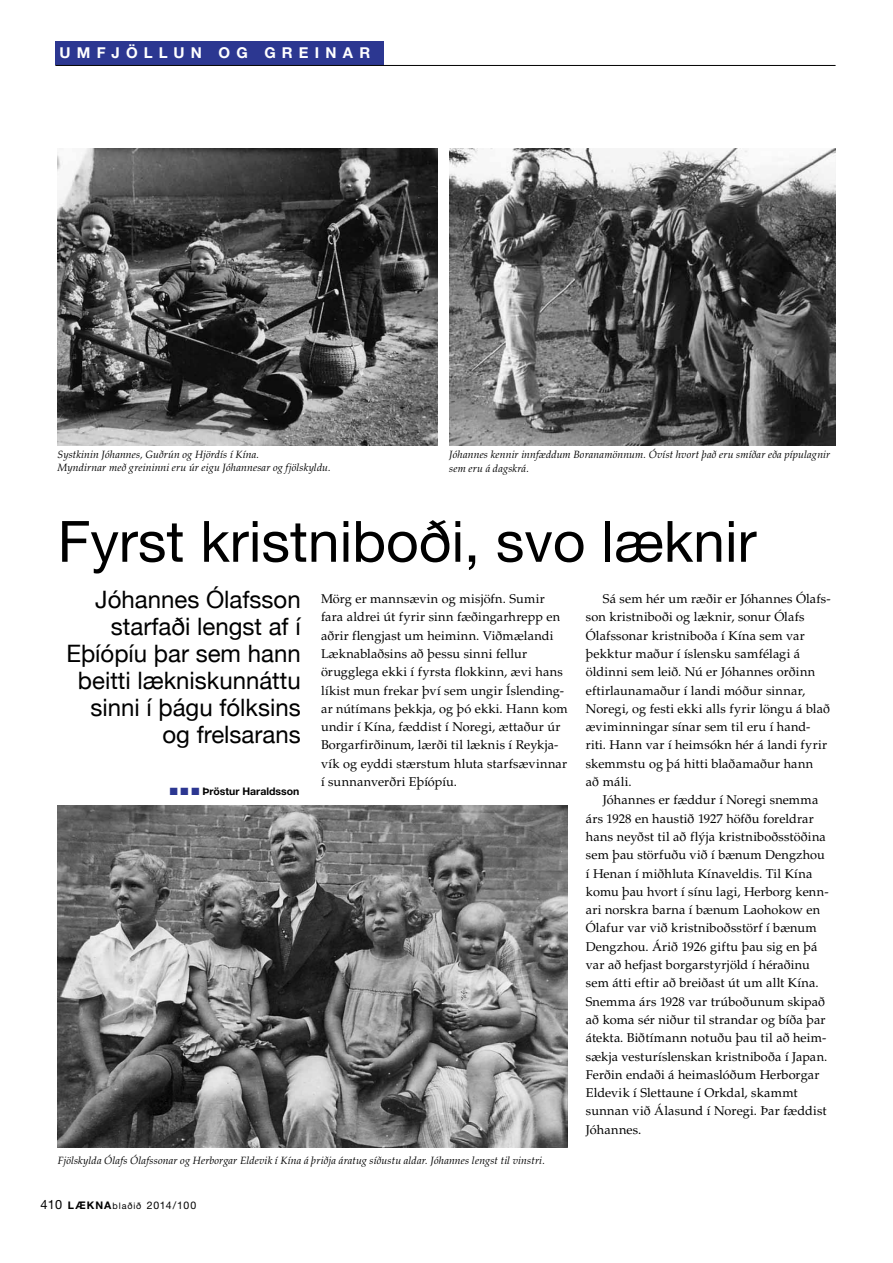
<style>
.page{position:relative;width:893px;height:1263px;background:#fff}
.page>*{position:absolute;margin:0;border:0;box-sizing:border-box;transform-origin:0 0}
.t1{font:57px "Helvetica Neue";color:#000}
.t2{font:24px/27px "Helvetica Neue";color:#000;text-align:right}
.t3{font:700 15px "Helvetica Neue";letter-spacing:.41em;color:#fff}
.t4{font:12.75px/18.3px "Palatino";letter-spacing:.01em;color:#000}
.t5{font:italic 10.5px/13.5px "Palatino";letter-spacing:.01em;color:#000}
.t6{font:10.5px "Helvetica Neue";letter-spacing:.065em;color:#000}
.t7{font:700 10.5px "Helvetica Neue";color:#000}
.s1{color:#2c3791}
.s2{font-size:12.75px}
.s3{font-weight:700}
.s4{font-size:9px}
</style>
<div class="page">
<div style="left:55px;top:42px;width:329px;height:23px;background:#2c3791"></div>
<hr style="left:55px;top:65px;width:781px;height:1px;background:#000">
<img style="left:449px;top:149px;width:387px;height:297px">
<img style="left:58px;top:148px;width:380px;height:298px">
<img style="left:57px;top:805px;width:511px;height:343px">
<p class="t3" style="left:60px;top:43px;width:312px">UMFJÖLLUN OG GREINAR</p>
<p class="t5" style="left:58px;top:448px;width:275px">Systkinin Jóhannes, Guðrún og Hjördís í Kína.<br>Myndirnar með greininni eru úr eigu Jóhannesar og fjölskyldu.</p>
<p class="t5" style="left:449px;top:448px;width:383px">Jóhannes kennir innfæddum Boranamönnum. Óvíst hvort það eru smíðar eða pípulagnir sem eru á dagskrá.</p>
<h1 class="t1" style="left:58px;top:507px;width:700px">Fyrst kristniboði, svo læknir</h1>
<h2 class="t2" style="left:66px;top:586px;width:236px">Jóhannes Ólafsson starfaði lengst af í<br>Eþíópíu þar sem hann beitti lækniskunnáttu sinni í þágu fólksins og frelsarans</h2>
<p class="t7" style="left:170px;top:785px;width:131px"><span class="s1">■</span> <span class="s1">■</span> <span class="s1">■</span> Þröstur Haraldsson</p>
<p class="t4" style="left:321px;top:590px;width:248px">Mörg er mannsævin og misjöfn. Sumir fara aldrei út fyrir sinn fæðingarhrepp en aðrir flengjast um heiminn. Viðmælandi Læknablaðsins að þessu sinni fellur örugglega ekki í fyrsta flokkinn, ævi hans líkist mun frekar því sem ungir Íslending&shy;ar nútímans þekkja, og þó ekki. Hann kom undir í Kína, fæddist í Noregi, ættaður úr Borgarfirðinum, lærði til læknis í Reykja&shy;vík og eyddi stærstum hluta starfsævinnar í sunnanverðri Eþíópíu.</p>
<p class="t4" style="left:586px;top:590px;width:246px;text-indent:17px">Sá sem hér um ræðir er Jóhannes Ólafs&shy;son kristniboði og læknir, sonur Ólafs Ólafssonar kristniboða í Kína sem var þekktur maður í íslensku samfélagi á öldinni sem leið. Nú er Jóhannes orðinn eftirlaunamaður í landi móður sinnar, Noregi, og festi ekki alls fyrir löngu á blað æviminningar sínar sem til eru í hand&shy;riti. Hann var í heimsókn hér á landi fyrir skemmstu og þá hitti blaðamaður hann<br>að máli.</p>
<p class="t4" style="left:586px;top:791px;width:244px;text-indent:17px">Jóhannes er fæddur í Noregi snemma árs 1928 en haustið 1927 höfðu foreldrar hans neyðst til að flýja kristniboðsstöðina sem þau störfuðu við í bænum Dengzhou í Henan í miðhluta Kínaveldis. Til Kína komu þau hvort í sínu lagi, Herborg kenn&shy;ari norskra barna í bænum Laohokow en Ólafur var við kristniboðsstörf í bænum Dengzhou. Árið 1926 giftu þau sig en þá var að hefjast borgarstyrjöld í héraðinu sem átti eftir að breiðast út um allt Kína.<br>Snemma árs 1928 var trúboðunum skipað að koma sér niður til strandar og bíða þar átekta. Biðtímann notuðu þau til að heim&shy;sækja vesturíslenskan kristniboða í Japan.<br>Ferðin endaði á heimaslóðum Herborgar Eldevik í Slettaune í Orkdal, skammt sunnan við Álasund í Noregi. Þar fæddist Jóhannes.</p>
<p class="t5" style="left:58px;top:1154px;width:489px">Fjölskylda Ólafs Ólafssonar og Herborgar Eldevik í Kína á þriðja áratug síðustu aldar. Jóhannes lengst til vinstri.</p>
<p class="t6" style="left:40px;top:1199px;width:157px"><span class="s2">410</span> <span class="s3">LÆKNA</span><span class="s4">blaðið</span> 2014/100</p>
</div>
